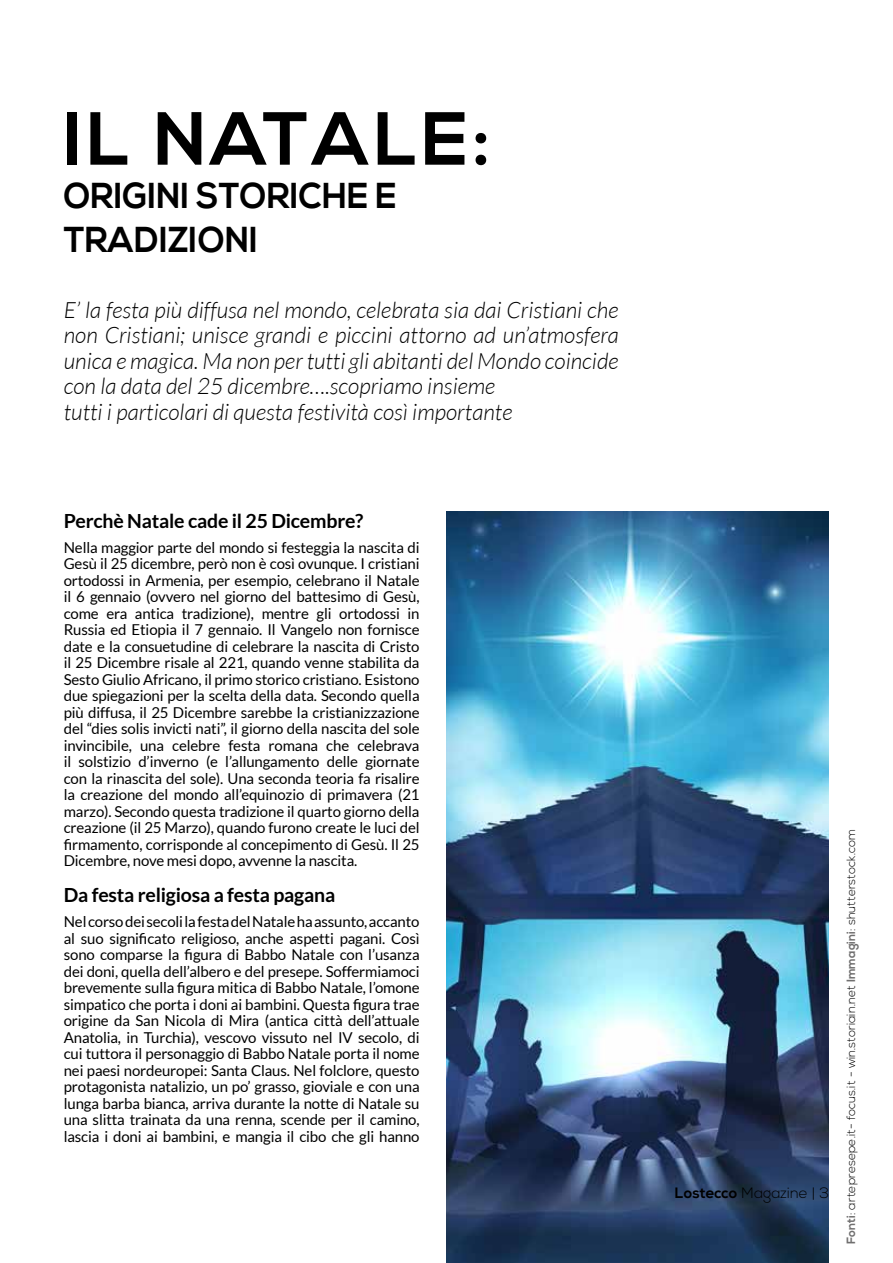
<style>
.page{position:relative;width:893px;height:1263px;background:#fff}
.page>*{position:absolute;margin:0;border:0;box-sizing:border-box;transform-origin:0 0}
.t1{font:700 75px "Nexa";letter-spacing:.05em;color:#000}
.t2{font:700 36px/43.5px "Nexa";color:#000;scale:.95 1}
.t3{font:italic 300 22.5px/25.5px "Lato";color:#000}
.t4{font:700 19.5px "Lato";letter-spacing:-.01em;color:#000}
.t5{font:15px/16.5px "Lato";letter-spacing:-.01em;color:#000;text-align:justify}
.t6{font:300 15px "Nexa";color:#000}
.t7{font:300 12px "Nexa";color:#000}
.s1{font-weight:700}
.s2{font-weight:700;color:#706f6f}
</style>
<div class="page">
<img style="left:446px;top:512px;width:383px;height:751px">
<h1 class="t1" style="left:64px;top:96px;width:428px">IL NATALE:</h1>
<h2 class="t2" style="left:64px;top:175px;width:352px">ORIGINI STORICHE E<br>TRADIZIONI</h2>
<p class="t3" style="left:64px;top:298px;width:556px">E’ la festa più diffusa nel mondo, celebrata sia dai Cristiani che non Cristiani; unisce grandi e piccini attorno ad un’atmosfera unica e magica. Ma non per tutti gli abitanti del Mondo coincide con la data del 25 dicembre….scopriamo insieme<br>tutti i particolari di questa festività così importante</p>
<h3 class="t4" style="left:64px;top:509px;width:301px">Perchè Natale cade il 25 Dicembre?</h3>
<p class="t5" style="left:64px;top:539px;width:357px">Nella maggior parte del mondo si festeggia la nascita di Gesù il 25 dicembre, però non è così ovunque. I cristiani ortodossi in Armenia, per esempio, celebrano il Natale il 6 gennaio (ovvero nel giorno del battesimo di Gesù, come era antica tradizione), mentre gli ortodossi in Russia ed Etiopia il 7 gennaio. Il Vangelo non fornisce date e la consuetudine di celebrare la nascita di Cristo il 25 Dicembre risale al 221, quando venne stabilita da Sesto Giulio Africano, il primo storico cristiano. Esistono due spiegazioni per la scelta della data. Secondo quella più diffusa, il 25 Dicembre sarebbe la cristianizzazione del “dies solis invicti nati”, il giorno della nascita del sole invincibile, una celebre festa romana che celebrava il solstizio d’inverno (e l’allungamento delle giornate con la rinascita del sole). Una seconda teoria fa risalire la creazione del mondo all’equinozio di primavera (21 marzo). Secondo questa tradizione il quarto giorno della creazione (il 25 Marzo), quando furono create le luci del firmamento, corrisponde al concepimento di Gesù. Il 25<br>Dicembre, nove mesi dopo, avvenne la nascita.</p>
<h3 class="t4" style="left:64px;top:884px;width:273px">Da festa religiosa a festa pagana</h3>
<p class="t5" style="left:64px;top:913px;width:357px">Nel corso dei secoli la festa del Natale ha assunto, accanto al suo significato religioso, anche aspetti pagani. Così sono comparse la figura di Babbo Natale con l’usanza dei doni, quella dell’albero e del presepe. Soffermiamoci brevemente sulla figura mitica di Babbo Natale, l’omone simpatico che porta i doni ai bambini. Questa figura trae origine da San Nicola di Mira (antica città dell’attuale Anatolia, in Turchia), vescovo vissuto nel IV secolo, di cui tuttora il personaggio di Babbo Natale porta il nome nei paesi nordeuropei: Santa Claus. Nel folclore, questo protagonista natalizio, un po’ grasso, gioviale e con una lunga barba bianca, arriva durante la notte di Natale su una slitta trainata da una renna, scende per il camino, lascia i doni ai bambini, e mangia il cibo che gli hanno</p>
<p class="t6" style="left:675px;top:1184px;width:156px"><span class="s1">Lostecco</span> Magazine | 3</p>
<p class="t7" style="left:844px;top:1244px;width:416px;rotate:-90deg"><span class="s2">Fonti</span>: artepresepe.it- focus.it - win.storiain.net <span class="s2">Immagini</span>: shutterstock.com</p>
</div>
